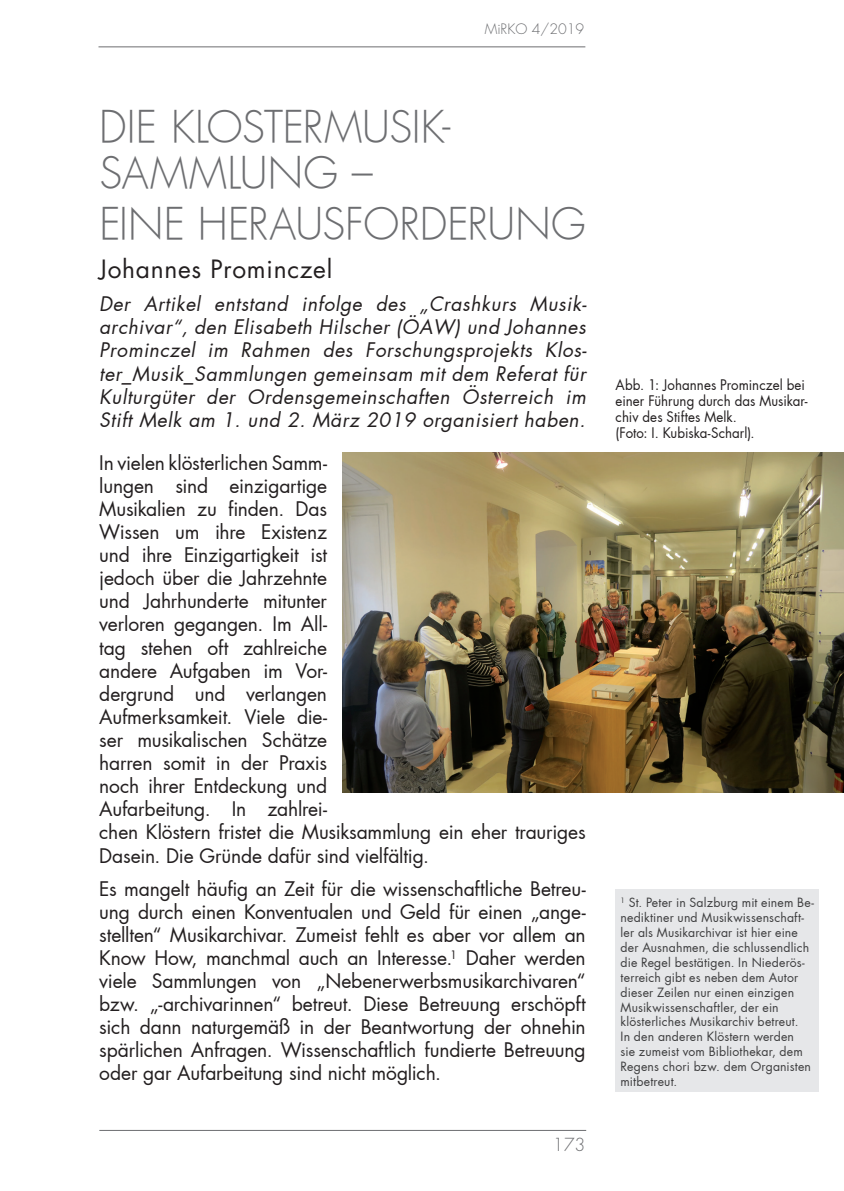
<style>
.page{position:relative;width:844px;height:1191px;background:#fff}
.page>*{position:absolute;margin:0;border:0;box-sizing:border-box;transform-origin:0 0}
.t1{font:300 42px/48.6px "Futura";letter-spacing:.005em;color:#6d6e71}
.t2{font:24.5px "Futura";letter-spacing:.03em;color:#231f20}
.t3{font:19.25px/23.1px "Futura";letter-spacing:-.01em;color:#231f20}
.t4{font:italic 19.25px/23.1px "Futura";letter-spacing:.03em;color:#231f20;text-align:justify}
.t5{font:300 17.5px "Futura";color:#6d6e71}
.t6{font:14px/15.8px "Futura";color:#231f20;scale:.95 1}
.t7{font:300 14px "Futura";color:#6d6e71}
.t8{font:12.25px/14.9px "Futura";letter-spacing:.015em;color:#3e3e3f}
</style>
<div class="page">
<hr style="left:99px;top:1130px;width:487px;height:1px;background:#6d6e71">
<hr style="left:98px;top:47px;width:487px;height:1px;background:#6d6e71">
<div style="left:615px;top:889px;width:204px;height:202px;background:#e6e7e9"></div>
<img style="left:342px;top:452px;width:501px;height:341px">
<p class="t7" style="left:484px;top:20px;width:101px">MiRKO 4/2019</p>
<h1 class="t1" style="left:99px;top:102px;width:488px">DIE KLOSTERMUSIK-<br>SAMMLUNG –<br>EINE HERAUSFORDERUNG</h1>
<p class="t2" style="left:99px;top:253px;width:234px">Johannes Prominczel</p>
<p class="t4" style="left:99px;top:292px;width:488px">Der Artikel entstand infolge des „Crashkurs Musik&shy;archivar“, den Elisabeth Hilscher (ÖAW) und Johannes Prominczel im Rahmen des Forschungsprojekts Klos&shy;ter_Musik_Sammlungen gemeinsam mit dem Referat für Kulturgüter der Ordensgemeinschaften Österreich im Stift Melk am 1. und 2. März 2019 organisiert haben.</p>
<p class="t3" style="left:99px;top:451px;width:488px">In vielen klösterlichen Samm-<br>lungen sind einzigartige<br>Musikalien zu finden. Das<br>Wissen um ihre Existenz<br>und ihre Einzigartigkeit ist<br>jedoch über die Jahrzehnte<br>und Jahrhunderte mitunter<br>verloren gegangen. Im All-<br>tag stehen oft zahlreiche<br>andere Aufgaben im Vor-<br>dergrund und verlangen<br>Aufmerksamkeit. Viele die-<br>ser musikalischen Schätze<br>harren somit in der Praxis<br>noch ihrer Entdeckung und<br>Aufarbeitung. In zahlrei-<br>chen Klöstern fristet die Musiksammlung ein eher trauriges<br>Dasein. Die Gründe dafür sind vielfältig.</p>
<p class="t3" style="left:99px;top:876px;width:488px;text-align:justify">Es mangelt häufig an Zeit für die wissenschaftliche Betreu&shy;ung durch einen Konventualen und Geld für einen „ange&shy;stellten“ Musikarchivar. Zumeist fehlt es aber vor allem an Know How, manchmal auch an Interesse.<sup>1</sup> Daher werden viele Sammlungen von „Nebenerwerbsmusikarchivaren“ bzw. „-archivarinnen“ betreut. Diese Betreuung erschöpft sich dann naturgemäß in der Beantwortung der ohnehin spärlichen Anfragen. Wissenschaftlich fundierte Betreuung oder gar Aufarbeitung sind nicht möglich.</p>
<p class="t5" style="left:552px;top:1134px;width:34px">173</p>
<p class="t6" style="left:615px;top:377px;width:204px">Abb. 1: Johannes Prominczel bei einer Führung durch das Musikar&shy;chiv des Stiftes Melk.<br>(Foto: I. Kubiska-Scharl).</p>
<p class="t8" style="left:620px;top:895px;width:195px"><sup>1</sup> St. Peter in Salzburg mit einem Be&shy;nediktiner und Musikwissenschaft&shy;ler als Musikarchivar ist hier eine der Ausnahmen, die schlussendlich die Regel bestätigen. In Niederös&shy;terreich gibt es neben dem Autor dieser Zeilen nur einen einzigen<br>Musikwissenschaftler, der ein klösterliches Musikarchiv betreut.<br>In den anderen Klöstern werden<br>sie zumeist vom Bibliothekar, dem<br>Regens chori bzw. dem Organisten mitbetreut.</p>
</div>
